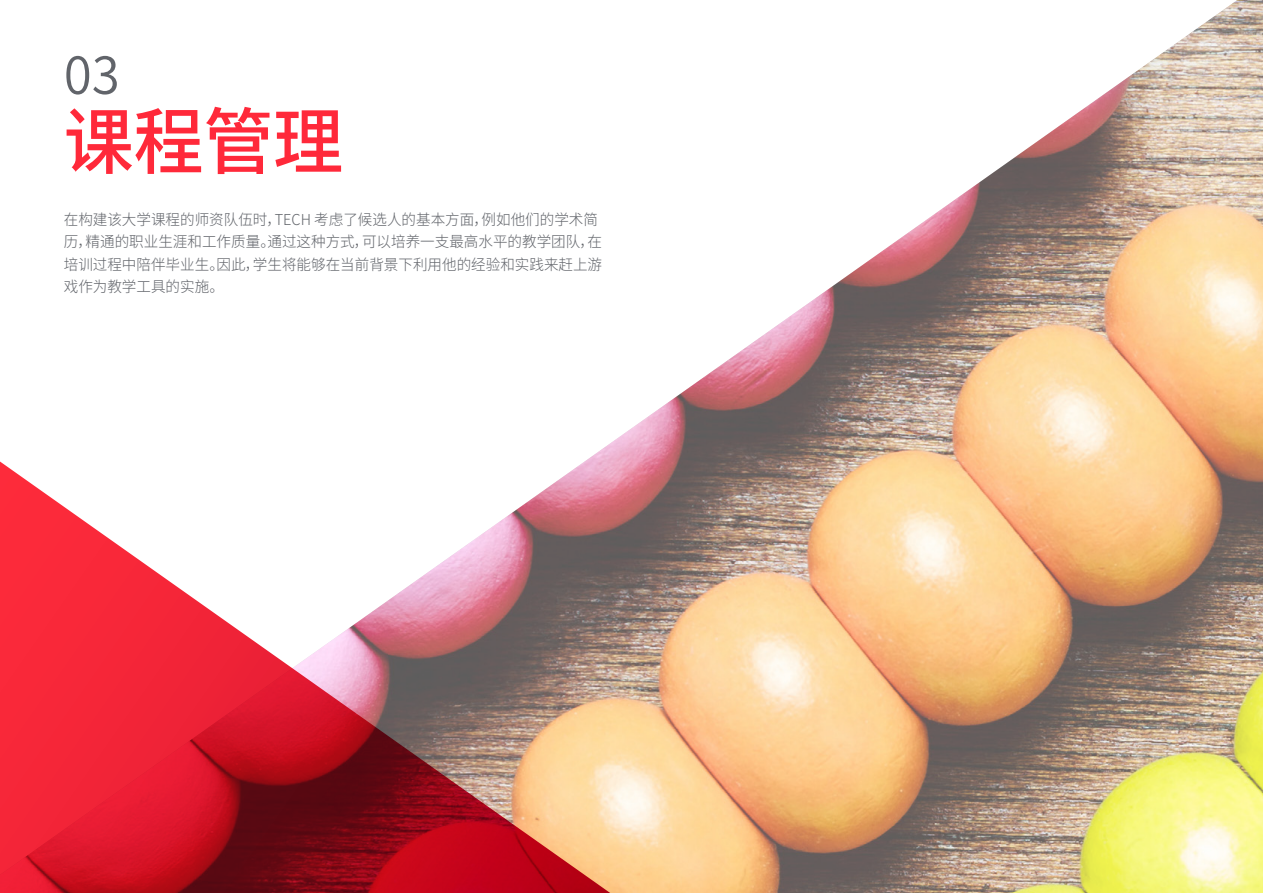
<style>
.page{position:relative;width:1263px;height:893px;background:#fff}
.page>*{position:absolute;margin:0;border:0;box-sizing:border-box;transform-origin:0 0}
.t1{font:500 72px "Source Han Sans CN";color:#ff293a}
.t2{font:52.5px "Source Han Sans CN";color:#61646a}
.t3{font:300 15px/22.5px "Source Han Sans CN";color:#61646a}
</style>
<div class="page">
<img style="left:607px;top:0;width:656px;height:893px">
<svg style="left:0;top:446px;width:640px;height:447px"></svg>
<h2 class="t2" style="left:64px;top:45px;width:57px">03</h2>
<h1 class="t1" style="left:64px;top:101px;width:281px">课程管理</h1>
<p class="t3" style="left:64px;top:208px;width:540px">在构建该大学课程的师资队伍时，TECH 考虑了候选人的基本方面，例如他们的学术简历，精通的职业生涯和工作质量。通过这种方式，可以培养一支最高水平的教学团队，在培训过程中陪伴毕业生。因此，学生将能够在当前背景下利用他的经验和实践来赶上游戏作为教学工具的实施。</p>
</div>
